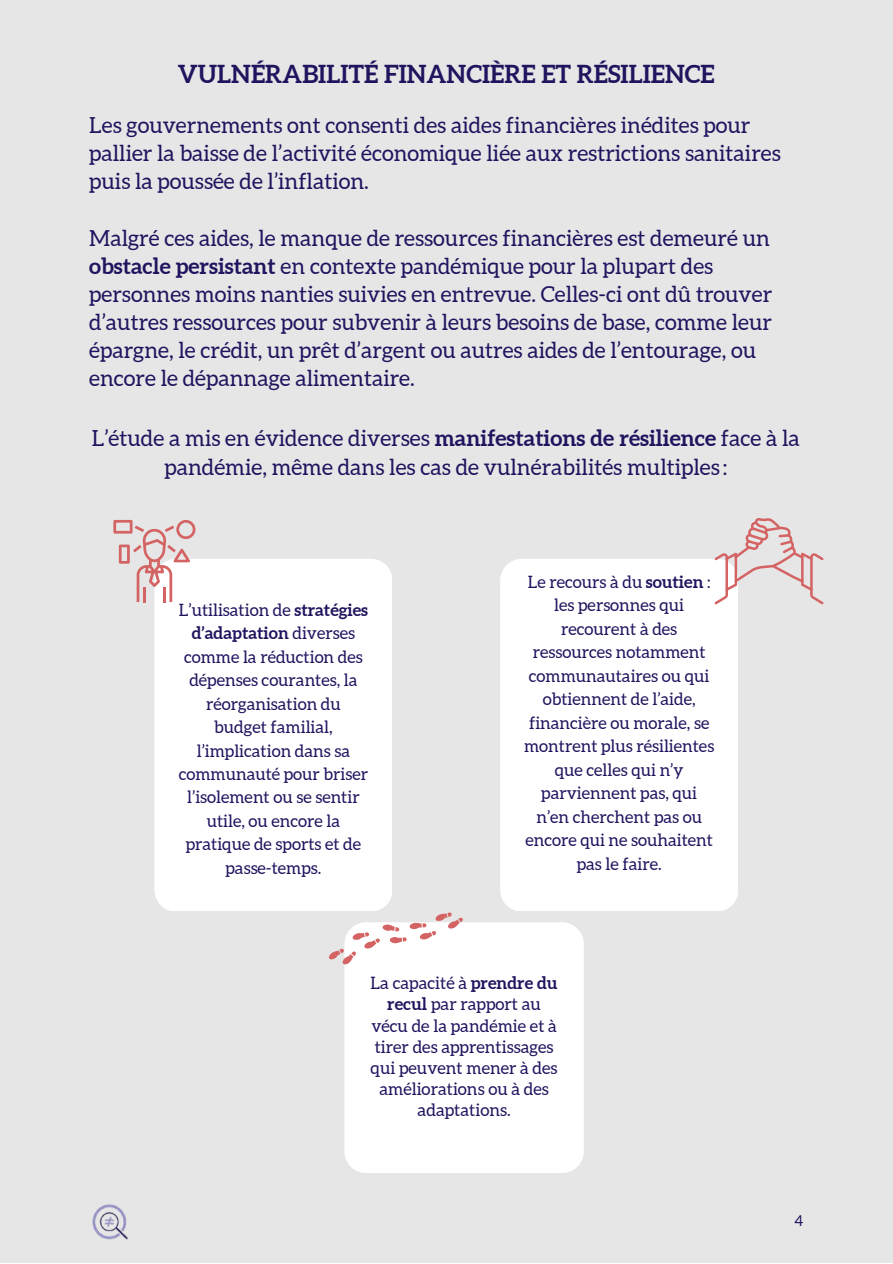
<style>
.page{position:relative;width:893px;height:1264px;background:#fff}
.page>*{position:absolute;margin:0;border:0;box-sizing:border-box;transform-origin:0 0}
.t1{font:700 24.75px "Aleo";color:#21145f}
.t2{font:22.2px/28px "Aleo";color:#21145f;text-align:center}
.t3{font:22.05px/28px "Aleo";color:#21145f}
.t4{font:17.1px/21.1px "Aleo";color:#21145f;text-align:center}
.t5{font:16.95px/23.4px "Aleo";color:#21145f;text-align:center}
.t6{font:15px "Aleo";color:#21145f}
.s1{font-weight:700}
</style>
<div class="page">
<div style="left:0;top:0;width:892px;height:1262px;background:#e6e6e6"></div>
<div style="left:154px;top:559px;width:238px;height:352px;background:#fff;border-radius:22px"></div>
<div style="left:500px;top:559px;width:238px;height:352px;background:#fff;border-radius:22px"></div>
<div style="left:344px;top:922px;width:239px;height:250px;background:#fff;border-radius:22px"></div>
<svg style="left:113px;top:520px;width:82px;height:82px"></svg>
<svg style="left:328px;top:909px;width:135px;height:59px"></svg>
<svg style="left:714px;top:518px;width:109px;height:86px"></svg>
<img style="left:92px;top:1204px;width:36px;height:36px">
<p class="t1" style="left:178px;top:60px;width:538px">VULNÉRABILITÉ FINANCIÈRE ET RÉSILIENCE</p>
<p class="t3" style="left:89px;top:111px;width:693px">Les gouvernements ont consenti des aides financières inédites pour pallier la baisse de l’activité économique liée aux restrictions sanitaires puis la poussée de l’inflation.</p>
<p class="t3" style="left:89px;top:224px;width:684px">Malgré ces aides, le manque de ressources financières est demeuré un <span class="s1">obstacle persistant</span> en contexte pandémique pour la plupart des personnes moins nanties suivies en entrevue. Celles-ci ont dû trouver d’autres ressources pour subvenir à leurs besoins de base, comme leur épargne, le crédit, un prêt d’argent ou autres aides de l’entourage, ou encore le dépannage alimentaire.</p>
<p class="t2" style="left:92px;top:424px;width:709px">L’étude a mis en évidence diverses <span class="s1">manifestations de résilience</span> face à la pandémie, même dans les cas de vulnérabilités multiples :</p>
<p class="t5" style="left:179px;top:598px;width:191px">L’utilisation de <span class="s1">stratégies d’adaptation</span> diverses comme la réduction des dépenses courantes, la réorganisation du budget familial, l’implication dans sa communauté pour briser l’isolement ou se sentir utile, ou encore la pratique de sports et de passe-temps.</p>
<p class="t5" style="left:524px;top:570px;width:192px">Le recours à du <span class="s1">soutien</span> : les personnes qui recourent à des ressources notamment communautaires ou qui obtiennent de l’aide, financière ou morale, se montrent plus résilientes que celles qui n’y parviennent pas, qui n’en cherchent pas ou encore qui ne souhaitent pas le faire.</p>
<p class="t4" style="left:370px;top:972px;width:189px">La capacité à <span class="s1">prendre du recul</span> par rapport au vécu de la pandémie et à tirer des apprentissages qui peuvent mener à des améliorations ou à des adaptations.</p>
<p class="t6" style="left:794px;top:1212px;width:10px">4</p>
</div>
